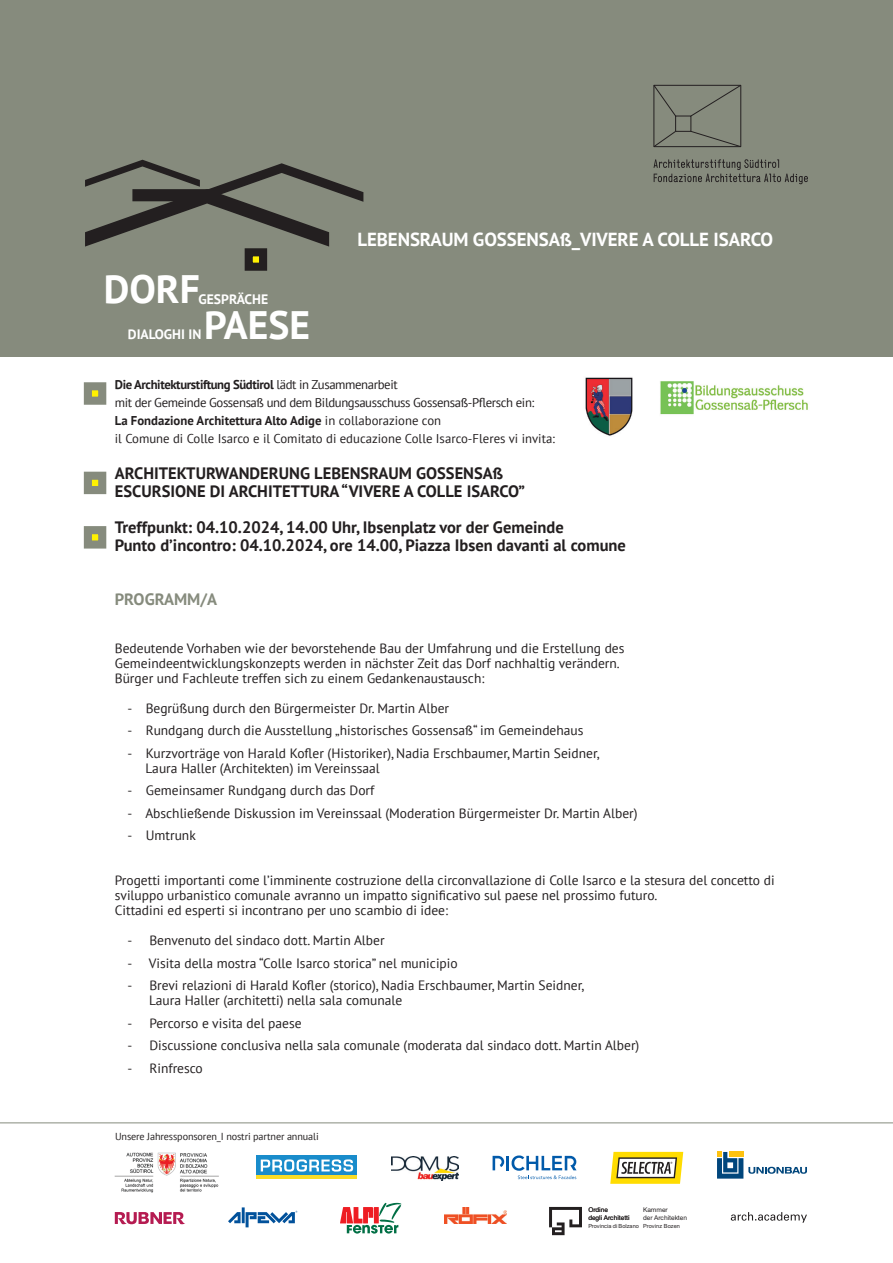
<style>
.page{position:relative;width:893px;height:1263px;background:#fff}
.page>*{position:absolute;margin:0;border:0;box-sizing:border-box;transform-origin:0 0}
.t1{font:700 39.6px "PT Sans";color:#fff}
.t2{font:700 18.9px "PT Sans";letter-spacing:-.005em;color:#fff}
.t3{font:700 16.5px/18px "PT Sans";color:#231f20}
.t4{font:700 16.5px "PT Sans";color:#868b7d}
.t5{font:700 13.65px "PT Sans";color:#fff}
.t6{font:13.5px/15px "PT Sans";color:#231f20}
.t7{font:12.75px/18px "PT Sans";letter-spacing:-.03em;color:#231f20}
.t8{font:10.2px "PT Sans";letter-spacing:-.01em;color:#231f20}
.t9{font:6.6px/7.8px "Union";color:#231f20}
.t10{font:5.7px "Union";color:#231f20}
.s1{font-weight:700}
</style>
<div class="page">
<div style="left:0;top:0;width:893px;height:356px;background:#868b7d"></div>
<svg style="left:85px;top:160px;width:278px;height:87px"></svg>
<div style="left:132px;top:189px;width:82px;height:12px;background:#231f20"></div>
<div style="left:249px;top:252px;width:14px;height:15px;background:#fff101"></div>
<div style="left:245px;top:248px;width:22px;height:23px;border:8px solid #231f20"></div>
<hr style="left:0;top:1122px;width:893px;height:1px;background:#868b7d">
<div style="left:84px;top:382px;width:22px;height:23px;background:#fff101;border:8px solid #868b7d"></div>
<div style="left:84px;top:472px;width:22px;height:22px;background:#fff101;border:8px solid #868b7d"></div>
<div style="left:84px;top:526px;width:22px;height:23px;background:#fff101;border:8px solid #868b7d"></div>
<svg style="left:653px;top:159px;width:155px;height:25px"></svg>
<div style="left:654px;top:85px;width:87px;height:62px;border:1px solid #231f20"></div>
<div style="left:675px;top:116px;width:16px;height:16px;border:1px solid #231f20"></div>
<svg style="left:653px;top:85px;width:23px;height:32px"></svg>
<svg style="left:690px;top:85px;width:51px;height:32px"></svg>
<svg style="left:690px;top:131px;width:51px;height:16px"></svg>
<svg style="left:653px;top:131px;width:23px;height:16px"></svg>
<svg style="left:115px;top:1212px;width:70px;height:12px"></svg>
<svg style="left:228px;top:1207px;width:69px;height:20px"></svg>
<hr style="left:256px;top:1175px;width:101px;height:4px;background:#f9dc27">
<div style="left:256px;top:1155px;width:101px;height:20px;background:#198ccb"></div>
<svg style="left:261px;top:1159px;width:92px;height:13px"></svg>
<img style="left:115px;top:1152px;width:104px;height:41px">
<svg style="left:610px;top:1152px;width:73px;height:32px"></svg>
<svg style="left:731px;top:1212px;width:76px;height:11px"></svg>
<svg style="left:340px;top:1203px;width:62px;height:30px"></svg>
<img style="left:444px;top:1208px;width:62px;height:15px">
<img style="left:391px;top:1156px;width:68px;height:24px">
<svg style="left:549px;top:1207px;width:33px;height:28px"></svg>
<svg style="left:493px;top:1155px;width:83px;height:24px"></svg>
<svg style="left:717px;top:1152px;width:90px;height:26px"></svg>
<img style="left:585px;top:377px;width:48px;height:59px">
<img style="left:660px;top:381px;width:148px;height:34px">
<h1 class="t1" style="left:104px;top:263px;width:98px">DORF</h1>
<p class="t5" style="left:198px;top:290px;width:71px">GESPRÄCHE</p>
<p class="t5" style="left:128px;top:325px;width:75px">DIALOGHI IN</p>
<h1 class="t1" style="left:204px;top:299px;width:107px">PAESE</h1>
<h2 class="t2" style="left:358px;top:227px;width:417px">LEBENSRAUM GOSSENSAß_VIVERE A COLLE ISARCO</h2>
<p class="t7" style="left:115px;top:375px;width:442px"><span class="s1">Die Architekturstiftung Südtirol</span> lädt in Zusammenarbeit<br>mit der Gemeinde Gossensaß und dem Bildungsausschuss Gossensaß-Pflersch ein:<br><span class="s1">La Fondazione Architettura Alto Adige</span> in collaborazione con<br>il Comune di Colle Isarco e il Comitato di educazione Colle Isarco-Fleres vi invita:</p>
<p class="t3" style="left:115px;top:463px;width:412px">ARCHITEKTURWANDERUNG LEBENSRAUM GOSSENSAß<br>ESCURSIONE DI ARCHITETTURA “VIVERE A COLLE ISARCO”</p>
<p class="t3" style="left:115px;top:517px;width:513px">Treffpunkt: 04.10.2024, 14.00 Uhr, Ibsenplatz vor der Gemeinde<br>Punto d’incontro: 04.10.2024, ore 14.00, Piazza Ibsen davanti al comune</p>
<p class="t4" style="left:115px;top:588px;width:104px">PROGRAMM/A</p>
<p class="t6" style="left:115px;top:640px;width:511px">Bedeutende Vorhaben wie der bevorstehende Bau der Umfahrung und die Erstellung des<br>Gemeindeentwicklungskonzepts werden in nächster Zeit das Dorf nachhaltig verändern.<br>Bürger und Fachleute treffen sich zu einem Gedankenaustausch:</p>
<p class="t6" style="left:128px;top:700px;width:323px">- Begrüßung durch den Bürgermeister Dr. Martin Alber</p>
<p class="t6" style="left:128px;top:723px;width:457px">- Rundgang durch die Ausstellung „historisches Gossensaß“ im Gemeindehaus</p>
<p class="t6" style="left:146px;top:745px;width:455px;text-indent:-18px">- Kurzvorträge von Harald Kofler (Historiker), Nadia Erschbaumer, Martin Seidner,<br>Laura Haller (Architekten) im Vereinssaal</p>
<p class="t6" style="left:128px;top:783px;width:248px">- Gemeinsamer Rundgang durch das Dorf</p>
<p class="t6" style="left:128px;top:805px;width:511px">- Abschließende Diskussion im Vereinssaal (Moderation Bürgermeister Dr. Martin Alber)</p>
<p class="t6" style="left:128px;top:828px;width:70px">- Umtrunk</p>
<p class="t6" style="left:115px;top:873px;width:661px">Progetti importanti come l’imminente costruzione della circonvallazione di Colle Isarco e la stesura del concetto di sviluppo urbanistico comunale avranno un impatto significativo sul paese nel prossimo futuro.<br>Cittadini ed esperti si incontrano per uno scambio di idee:</p>
<p class="t6" style="left:128px;top:933px;width:259px">- Benvenuto del sindaco dott. Martin Alber</p>
<p class="t6" style="left:128px;top:955px;width:332px">- Visita della mostra “Colle Isarco storica” nel municipio</p>
<p class="t6" style="left:149px;top:978px;width:436px;text-indent:-22px">- Brevi relazioni di Harald Kofler (storico), Nadia Erschbaumer, Martin Seidner,<br>Laura Haller (architetti) nella sala comunale</p>
<p class="t6" style="left:128px;top:1015px;width:176px">- Percorso e visita del paese</p>
<p class="t6" style="left:128px;top:1038px;width:513px">- Discussione conclusiva nella sala comunale (moderata dal sindaco dott. Martin Alber)</p>
<p class="t6" style="left:128px;top:1060px;width:77px">- Rinfresco</p>
<p class="t8" style="left:115px;top:1130px;width:205px">Unsere Jahressponsoren_I nostri partner annuali</p>
<p class="t9" style="left:588px;top:1205px;width:43px">Ordine<br>degli Architetti</p>
<p class="t10" style="left:588px;top:1222px;width:52px">Provincia di Bolzano</p>
<p class="t9" style="left:643px;top:1205px;width:46px">Kammer<br>der Architekten</p>
<p class="t10" style="left:643px;top:1222px;width:39px">Provinz Bozen</p>
</div>
